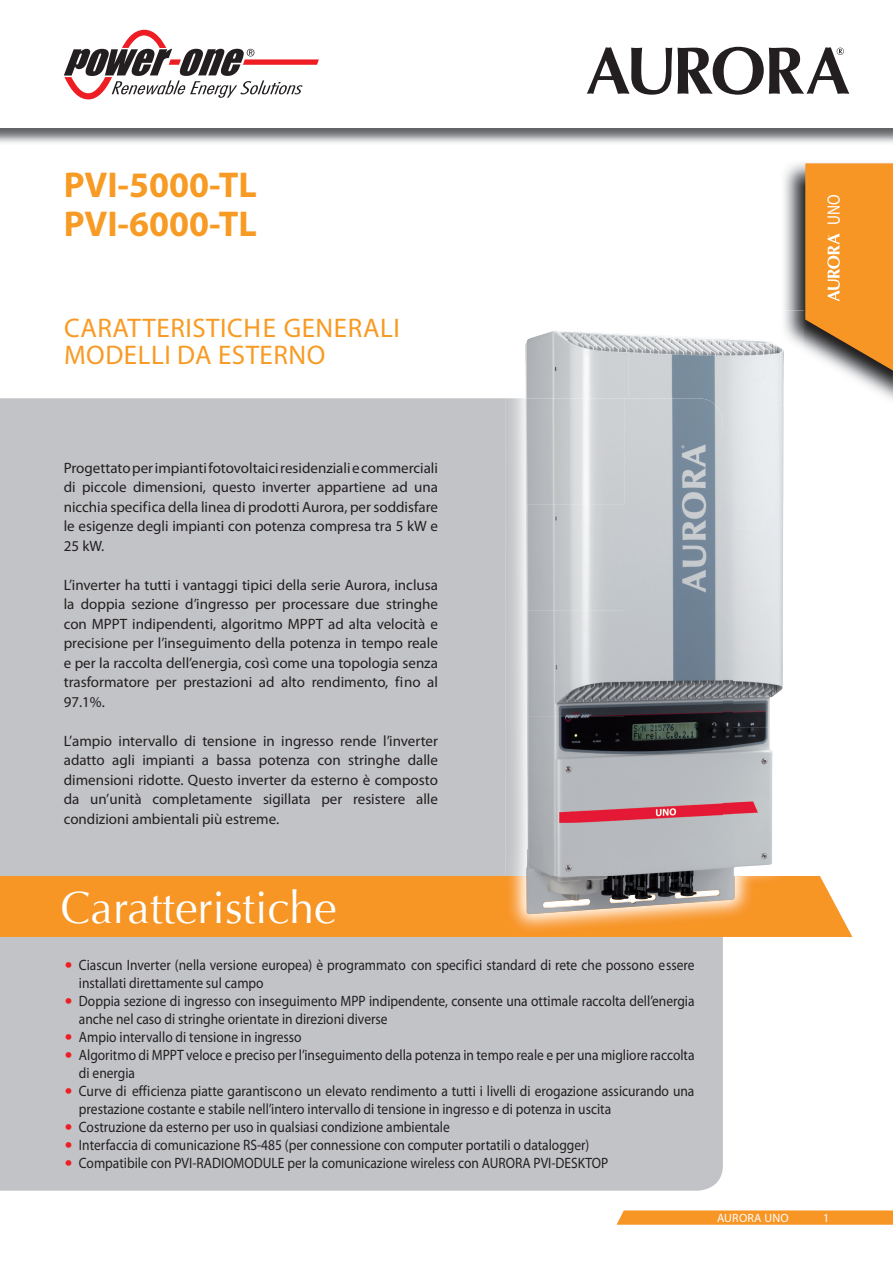
<style>
.page{position:relative;width:893px;height:1263px;background:#fff}
.page>*{position:absolute;margin:0;border:0;box-sizing:border-box;transform-origin:0 0}
.t1{font:45px "Optima";color:#fff}
.t2{font:700 36px/39px "Myriad Pro";color:#f89b24}
.t3{font:27px/27px "Myriad Pro";letter-spacing:.02em;color:#f89b24}
.t4{font:27px/36px "Myriad Pro";color:#ee1d23;text-align:justify}
.t5{font:18px "Myriad Pro";color:#fff;scale:.85 1}
.t6{font:15px/18px "Myriad Pro";color:#231f20;scale:.9 1}
.t7{font:15px/19.5px "Myriad Pro";color:#231f20;text-align:justify}
.t8{font:12px "Myriad Pro";letter-spacing:.02em;color:#fff}
</style>
<div class="page">
<div style="left:0;top:398px;width:723px;height:793px;background:#c2c3c6"></div>
<div style="left:0;top:876px;width:852px;height:61px;background:#f79525"></div>
<svg style="left:617px;top:1210px;width:276px;height:15px;background:#f79b31"></svg>
<img style="left:784px;top:163px;width:109px;height:237px">
<svg style="left:805px;top:163px;width:88px;height:220px;background:#e6983f"></svg>
<img style="left:0;top:128px;width:893px;height:15px">
<svg style="left:64px;top:30px;width:255px;height:69px"></svg>
<svg style="left:587px;top:47px;width:262px;height:48px"></svg>
<img style="left:772px;top:406px;width:12px;height:365px">
<img style="left:505px;top:398px;width:21px;height:478px">
<img style="left:505px;top:876px;width:299px;height:58px">
<img style="left:784px;top:310px;width:20px;height:90px">
<img style="left:525px;top:331px;width:103px;height:67px">
<img style="left:628px;top:335px;width:104px;height:94px">
<img style="left:732px;top:339px;width:51px;height:388px">
<img style="left:723px;top:429px;width:9px;height:447px">
<img style="left:732px;top:727px;width:40px;height:149px">
<img style="left:526px;top:398px;width:197px;height:478px">
<img style="left:526px;top:876px;width:209px;height:38px">
<img style="left:780px;top:348px;width:4px;height:58px">
<h2 class="t2" style="left:64px;top:164px;width:195px">PVI-5000-TL<br>PVI-6000-TL</h2>
<h3 class="t3" style="left:64px;top:314px;width:337px">CARATTERISTICHE GENERALI<br>MODELLI DA ESTERNO</h3>
<p class="t5" style="left:823px;top:225px;width:37px;rotate:-90deg">UNO</p>
<p class="t7" style="left:64px;top:458px;width:376px">Progettato per impianti fotovoltaici residenziali e commerciali di piccole dimensioni, questo inverter appartiene ad una nicchia specifica della linea di prodotti Aurora, per soddisfare le esigenze degli impianti con potenza compresa tra 5 kW e 25 kW.</p>
<p class="t7" style="left:64px;top:575px;width:376px">L’inverter ha tutti i vantaggi tipici della serie Aurora, inclusa la doppia sezione d’ingresso per processare due stringhe con MPPT indipendenti, algoritmo MPPT ad alta velocità e precisione per l’inseguimento della potenza in tempo reale e per la raccolta dell’energia, così come una topologia senza trasformatore per prestazioni ad alto rendimento, fino al 97.1%.</p>
<p class="t7" style="left:64px;top:731px;width:376px">L’ampio intervallo di tensione in ingresso rende l’inverter adatto agli impianti a bassa potenza con stringhe dalle dimensioni ridotte. Questo inverter da esterno è composto da un’unità completamente sigillata per resistere alle condizioni ambientali più estreme.</p>
<h1 class="t1" style="left:61px;top:882px;width:278px">Caratteristiche</h1>
<p class="t6" style="left:79px;top:956px;width:686px">Ciascun Inverter (nella versione europea) è programmato con specifici standard di rete che possono essere installati direttamente sul campo<br>Doppia sezione di ingresso con inseguimento MPP indipendente, consente una ottimale raccolta dell’energia anche nel caso di stringhe orientate in direzioni diverse<br>Ampio intervallo di tensione in ingresso<br>Algoritmo di MPPT veloce e preciso per l’inseguimento della potenza in tempo reale e per una migliore raccolta di energia<br>Curve di efficienza piatte garantiscono un elevato rendimento a tutti i livelli di erogazione assicurando una prestazione costante e stabile nell’intero intervallo di tensione in ingresso e di potenza in uscita<br>Costruzione da esterno per uso in qualsiasi condizione ambientale<br>Interfaccia di comunicazione RS-485 (per connessione con computer portatili o datalogger)<br>Compatibile con PVI-RADIOMODULE per la comunicazione wireless con AURORA PVI-DESKTOP</p>
<h3 class="t4" style="left:65px;top:944px;width:9px">• • •</h3>
<h3 class="t4" style="left:65px;top:1034px;width:9px">• • •</h3>
<h3 class="t4" style="left:65px;top:1124px;width:9px">•</h3>
<h3 class="t4" style="left:65px;top:1142px;width:9px">•</h3>
<p class="t8" style="left:717px;top:1210px;width:73px">AURORA UNO</p>
<p class="t8" style="left:823px;top:1210px;width:8px">1</p>
</div>
